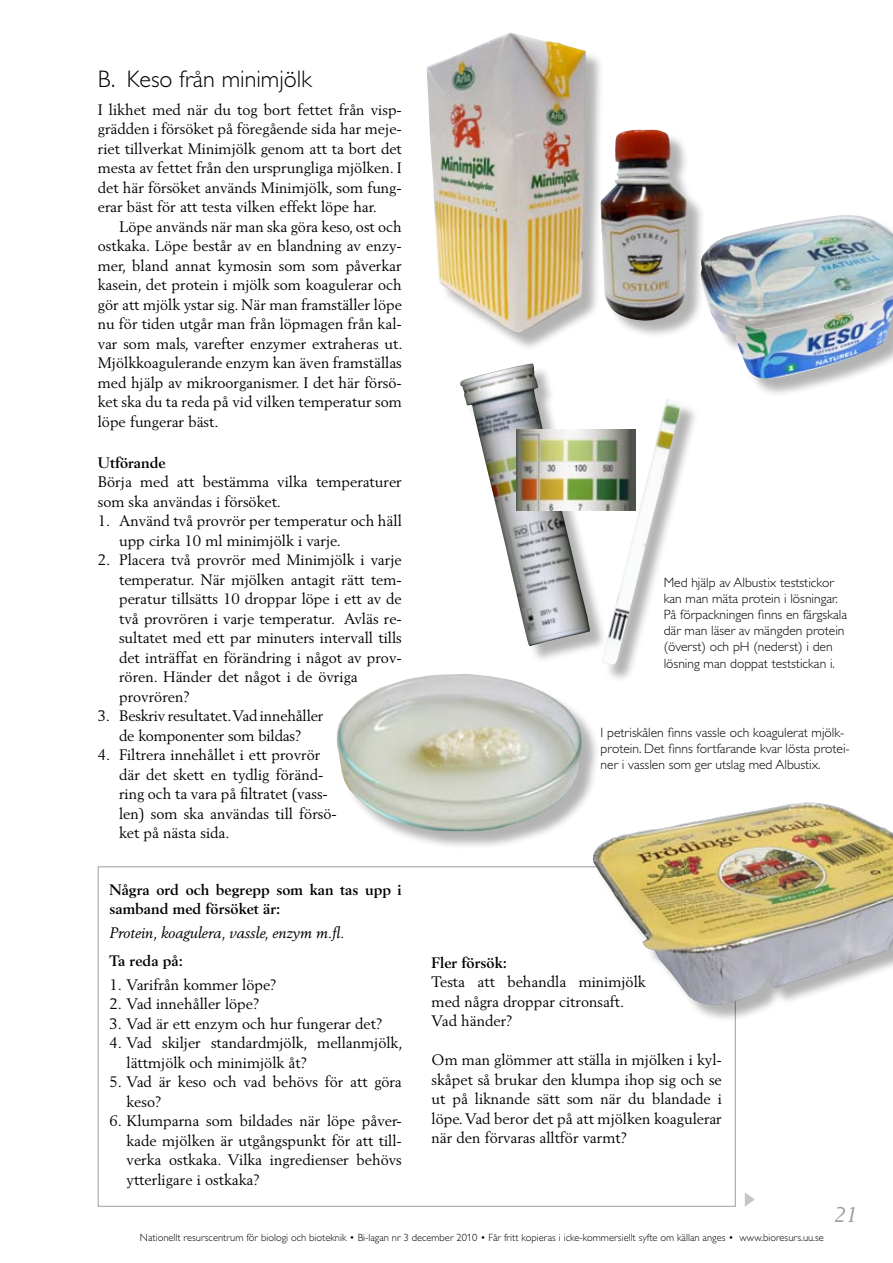
<style>
.page{position:relative;width:893px;height:1263px;background:#fff}
.page>*{position:absolute;margin:0;border:0;box-sizing:border-box;transform-origin:0 0}
.t1{font:300 24px "Gill Alt One";color:#000}
.t2{font:italic 21px "Berling";color:#9c9d9f}
.t3{font:15px/19.5px "Berling";color:#000}
.t4{font:700 15px/19.5px "Berling";color:#000}
.t5{font:italic 15px "Berling";color:#000}
.t6{font:300 13.5px/16.2px "Gill Alt One";color:#000}
.t7{font:300 10.5px "Gill Alt One";color:#000}
</style>
<div class="page">
<div style="left:603px;top:401px;width:95px;height:282px;background:#000;opacity:.3"></div>
<img style="left:603px;top:399px;width:79px;height:267px">
<svg style="left:745px;top:1192px;width:10px;height:15px"></svg>
<div style="left:98px;top:866px;width:638px;height:340px;background:#fff;border:1px solid #9c9d9f"></div>
<div style="left:339px;top:676px;width:261px;height:174px;background:#000;opacity:.3"></div>
<img style="left:337px;top:674px;width:245px;height:157px">
<div style="left:595px;top:805px;width:298px;height:218px;background:#000;opacity:.3"></div>
<img style="left:593px;top:803px;width:300px;height:202px">
<div style="left:463px;top:366px;width:145px;height:298px;background:#000;opacity:.3"></div>
<img style="left:460px;top:364px;width:130px;height:282px">
<img style="left:516px;top:429px;width:119px;height:81px">
<div style="left:429px;top:35px;width:175px;height:316px;background:#000;opacity:.3"></div>
<img style="left:427px;top:33px;width:159px;height:301px">
<div style="left:603px;top:132px;width:102px;height:206px;background:#000;opacity:.3"></div>
<img style="left:601px;top:130px;width:86px;height:191px">
<div style="left:703px;top:217px;width:190px;height:180px;background:#000;opacity:.3"></div>
<img style="left:700px;top:215px;width:193px;height:164px">
<h1 class="t1" style="left:98px;top:65px;width:215px">B. Keso från minimjölk</h1>
<p class="t3" style="left:98px;top:99px;width:306px;text-align:justify">I likhet med när du tog bort fettet från visp&shy;grädden i försöket på föregående sida har meje&shy;riet tillverkat Minimjölk genom att ta bort det mesta av fettet från den ursprungliga mjölken. I det här försöket används Minimjölk, som fung&shy;erar bäst för att testa vilken effekt löpe har.</p>
<p class="t3" style="left:98px;top:216px;width:306px;text-align:justify;text-indent:21px">Löpe används när man ska göra keso, ost och ostkaka. Löpe består av en blandning av enzy&shy;mer, bland annat kymosin som som påverkar kasein, det protein i mjölk som koagulerar och gör att mjölk ystar sig. När man framställer löpe nu för tiden utgår man från löpmagen från kal&shy;var som mals, varefter enzymer extraheras ut.<br>Mjölkkoagulerande enzym kan även framställas med hjälp av mikroorganismer. I det här försö&shy;ket ska du ta reda på vid vilken temperatur som löpe fungerar bäst.</p>
<p class="t4" style="left:98px;top:453px;width:70px">Utförande</p>
<p class="t3" style="left:98px;top:472px;width:306px">Börja med att bestämma vilka temperaturer som ska användas i försöket.</p>
<p class="t3" style="left:119px;top:511px;width:284px;text-indent:-21px">1. Använd två provrör per temperatur och häll upp cirka 10 ml minimjölk i varje.</p>
<p class="t3" style="left:119px;top:550px;width:284px;text-indent:-21px">2. Placera två provrör med Minimjölk i varje temperatur. När mjölken antagit rätt tem&shy;peratur tillsätts 10 droppar löpe i ett av de två provrören i varje temperatur. Avläs re&shy;sultatet med ett par minuters intervall tills det inträffat en förändring i något av prov&shy;rören. Händer det något i de övriga provrören?</p>
<p class="t3" style="left:98px;top:706px;width:227px;text-align:center">3. Beskriv resultatet. Vad innehåller de komponenter som bildas?</p>
<p class="t3" style="left:119px;top:745px;width:219px;text-indent:-21px">4. Filtrera innehållet i ett provrör där det skett en tydlig föränd&shy;ring och ta vara på filtratet (vass&shy;len) som ska användas till försö&shy;ket på nästa sida.</p>
<p class="t4" style="left:109px;top:880px;width:294px">Några ord och begrepp som kan tas upp i samband med försöket är:</p>
<p class="t5" style="left:109px;top:924px;width:237px">Protein, koagulera, vassle, enzym m.fl.</p>
<p class="t4" style="left:109px;top:951px;width:75px">Ta reda på:</p>
<p class="t3" style="left:109px;top:975px;width:169px">1. Varifrån kommer löpe?</p>
<p class="t3" style="left:109px;top:994px;width:151px">2. Vad innehåller löpe?</p>
<p class="t3" style="left:109px;top:1014px;width:274px">3. Vad är ett enzym och hur fungerar det?</p>
<p class="t3" style="left:126px;top:1033px;width:278px;text-indent:-17px">4. Vad skiljer standardmjölk, mellanmjölk, lättmjölk och minimjölk åt?</p>
<p class="t3" style="left:126px;top:1072px;width:277px;text-indent:-17px">5. Vad är keso och vad behövs för att göra keso?</p>
<p class="t3" style="left:126px;top:1111px;width:277px;text-align:justify;text-indent:-17px">6. Klumparna som bildades när löpe påver&shy;kade mjölken är utgångspunkt för att till&shy;verka ostkaka. Vilka ingredienser behövs ytterligare i ostkaka?</p>
<p class="t6" style="left:664px;top:574px;width:185px">Med hjälp av Albustix teststickor kan man mäta protein i lösningar.<br>På förpackningen finns en färgskala där man läser av mängden protein (överst) och pH (nederst) i den lösning man doppat teststickan i.</p>
<p class="t6" style="left:601px;top:724px;width:251px">I petriskålen finns vassle och koagulerat mjölk&shy;protein. Det finns fortfarande kvar lösta protei&shy;ner i vasslen som ger utslag med Albustix.</p>
<p class="t4" style="left:432px;top:952px;width:77px">Fler försök:</p>
<p class="t3" style="left:432px;top:972px;width:216px">Testa att behandla minimjölk med några droppar citronsaft.<br>Vad händer?</p>
<p class="t3" style="left:432px;top:1050px;width:292px;text-align:justify">Om man glömmer att ställa in mjölken i kyl&shy;skåpet så brukar den klumpa ihop sig och se ut på liknande sätt som när du blandade i löpe. Vad beror det på att mjölken koagulerar när den förvaras alltför varmt?</p>
<h2 class="t2" style="left:834px;top:1201px;width:25px">21</h2>
<p class="t7" style="left:140px;top:1231px;width:685px">Nationellt resurscentrum för biologi och bioteknik • Bi-lagan nr 3 december 2010 • Får fritt kopieras i icke-kommersiellt syfte om källan anges • www.bioresurs.uu.se</p>
</div>
